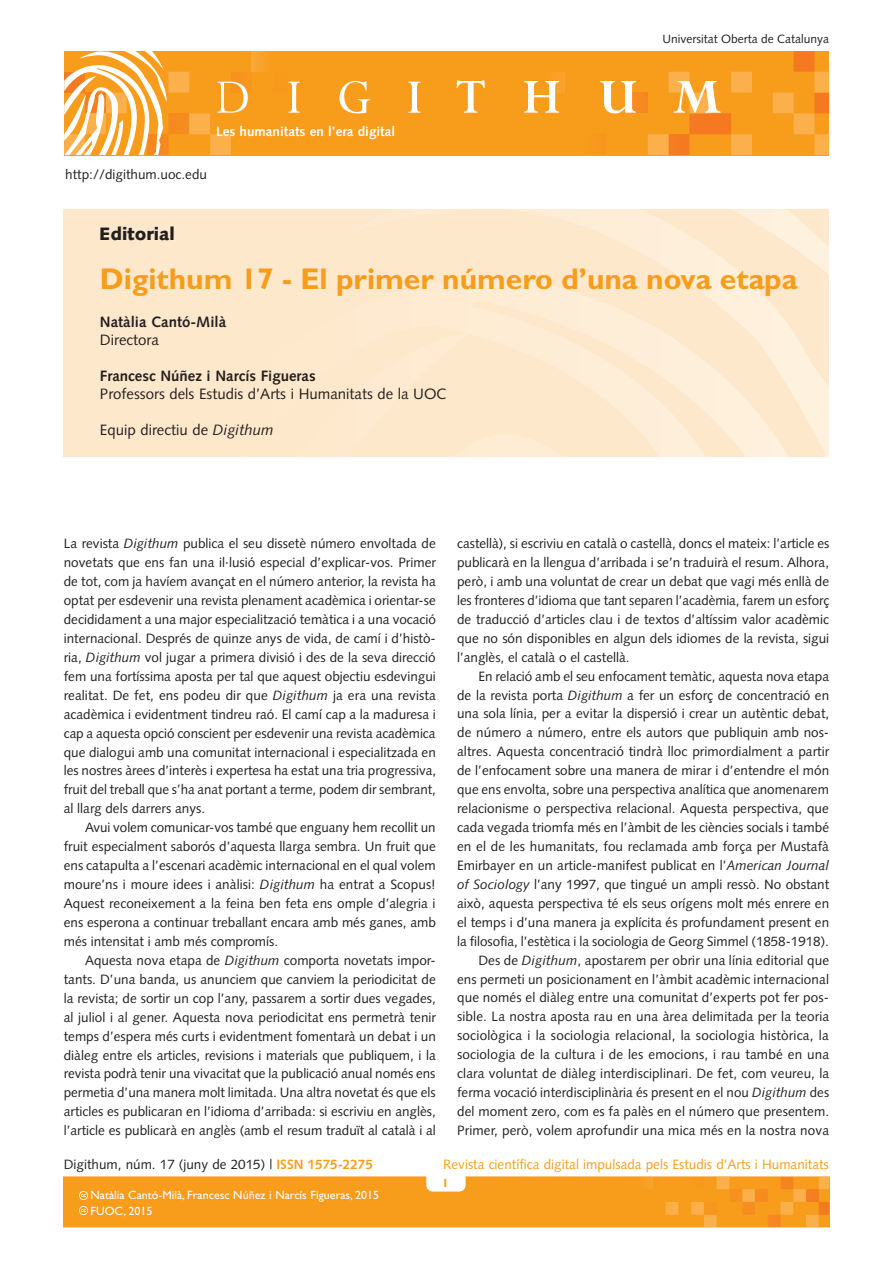
<style>
.page{position:relative;width:893px;height:1263px;background:#fff}
.page>*{position:absolute;margin:0;border:0;box-sizing:border-box;transform-origin:0 0}
._00_Titol{font:700 30px "Gill Sans";color:#f89c1c}
._00_Titol-2{font:900 18px "Syntax LT";color:#231f20}
._001_Dades_autor_i_d{font:15px "Syntax LT";color:#231f20}
._001_Dades_autor_i_d-2{font:700 15px "Syntax LT";color:#231f20}
._02_PARAGRAF_GENERAL{font:13.5px/18.9px "Syntax LT";color:#231f20;text-align:justify}
._01_PRIMER_PARAGRAF{font:13.5px/18.9px "Syntax LT";letter-spacing:-.005em;color:#231f20;text-align:justify}
.t1{font:13.5px "Syntax LT";color:#f89c1c}
.t2{font:700 13.5px "Syntax LT";color:#fff}
.t3{font:12px/15.8px "Gill Sans";color:#fff}
.t4{font:12px "Syntax LT";color:#231f20}
.t5{font:700 12px "Gill Sans";color:#f89c1c}
.s1{font-style:italic}
.s2{font-weight:700;color:#f89c1c}
</style>
<div class="page">
<hr style="left:829px;top:1177px;width:1px;height:50px;background:#f47921">
<svg style="left:64px;top:1177px;width:765px;height:50px;background:#f89d21"></svg>
<div style="left:64px;top:209px;width:765px;height:248px;background:#fee8cb"></div>
<hr style="left:828px;top:209px;width:1px;height:248px;background:#fef2e0">
<div style="left:800px;top:209px;width:28px;height:248px;background:linear-gradient(to right,#feebd2,#feecd3)"></div>
<div style="left:773px;top:209px;width:27px;height:248px;background:linear-gradient(to bottom,#feedd5,#feebd0)"></div>
<div style="left:745px;top:209px;width:28px;height:248px;background:linear-gradient(to right,#feecd3,#feebd2)"></div>
<div style="left:717px;top:209px;width:28px;height:248px;background:linear-gradient(to right,#feebd2,#feecd2)"></div>
<div style="left:689px;top:209px;width:28px;height:248px;background:linear-gradient(to right,#feebd2,#feebd1)"></div>
<div style="left:661px;top:209px;width:28px;height:248px;background:linear-gradient(to right,#feecd4,#feebd2)"></div>
<div style="left:634px;top:209px;width:27px;height:248px;background:linear-gradient(to bottom,#feebd2,#feecd3)"></div>
<div style="left:606px;top:209px;width:28px;height:248px;background:linear-gradient(to right,#feebd1,#feebd2)"></div>
<div style="left:383px;top:209px;width:28px;height:248px;background:#feead0"></div>
<div style="left:356px;top:209px;width:28px;height:248px;background:#feead0"></div>
<svg style="left:64px;top:155px;width:765px;height:1px"></svg>
<div style="left:64px;top:51px;width:765px;height:104px;background:#f89c1c"></div>
<hr style="left:595px;top:134px;width:2px;height:21px;background:#f7981d">
<hr style="left:597px;top:134px;width:2px;height:21px;background:#f7981d">
<hr style="left:599px;top:134px;width:2px;height:21px;background:#f7971d">
<hr style="left:602px;top:134px;width:2px;height:21px;background:#f7951d">
<hr style="left:604px;top:134px;width:2px;height:21px;background:#f7951d">
<hr style="left:606px;top:51px;width:2px;height:104px;background:#f7941d">
<hr style="left:624px;top:51px;width:2px;height:104px;background:#f68e1e">
<hr style="left:636px;top:93px;width:2px;height:20px;background:#f68a1f">
<hr style="left:638px;top:93px;width:2px;height:20px;background:#f6891f">
<hr style="left:640px;top:93px;width:2px;height:20px;background:#f6891f">
<hr style="left:642px;top:93px;width:2px;height:20px;background:#f5881f">
<hr style="left:644px;top:93px;width:2px;height:20px;background:#f5871f">
<hr style="left:646px;top:93px;width:2px;height:20px;background:#f5871f">
<svg style="left:64px;top:51px;width:201px;height:104px"></svg>
<svg style="left:289px;top:82px;width:11px;height:31px"></svg>
<svg style="left:339px;top:81px;width:31px;height:32px"></svg>
<svg style="left:408px;top:82px;width:12px;height:31px"></svg>
<svg style="left:457px;top:80px;width:28px;height:33px"></svg>
<svg style="left:524px;top:72px;width:41px;height:41px"></svg>
<svg style="left:600px;top:81px;width:36px;height:32px"></svg>
<svg style="left:648px;top:51px;width:181px;height:104px"></svg>
<p class="t2" style="left:216px;top:124px;width:181px">Les humanitats en l’era digital</p>
<p class="_02_PARAGRAF_GENERAL" style="left:65px;top:164px;width:143px">http://digithum.uoc.edu</p>
<p class="_00_Titol-2" style="left:99px;top:223px;width:77px">Editorial</p>
<p class="t4" style="left:662px;top:32px;width:168px">Universitat Oberta de Catalunya</p>
<p class="_00_Titol" style="left:100px;top:261px;width:699px">Digithum 17 - El primer número d’una nova etapa</p>
<p class="_001_Dades_autor_i_d-2" style="left:100px;top:313px;width:128px">Natàlia Cantó-Milà</p>
<p class="_001_Dades_autor_i_d" style="left:100px;top:331px;width:60px">Directora</p>
<p class="_001_Dades_autor_i_d-2" style="left:100px;top:367px;width:217px">Francesc Núñez i Narcís Figueras</p>
<p class="_001_Dades_autor_i_d" style="left:100px;top:385px;width:348px">Professors dels Estudis d’Arts i Humanitats de la UOC</p>
<p class="_001_Dades_autor_i_d" style="left:100px;top:421px;width:175px">Equip directiu de <span class="s1">Digithum</span></p>
<p class="_01_PRIMER_PARAGRAF" style="left:64px;top:534px;width:374px">La revista <span class="s1">Digithum</span> publica el seu dissetè número envoltada de novetats que ens fan una il·lusió especial d’explicar-vos. Primer de tot, com ja havíem avançat en el número anterior, la revista ha optat per esdevenir una revista plenament acadèmica i orientar-se decididament a una major especialització temàtica i a una vocació internacional. Després de quinze anys de vida, de camí i d’histò&shy;ria, <span class="s1">Digithum</span> vol jugar a primera divisió i des de la seva direcció fem una fortíssima aposta per tal que aquest objectiu esdevingui realitat. De fet, ens podeu dir que <span class="s1">Digithum</span> ja era una revista acadèmica i evidentment tindreu raó. El camí cap a la maduresa i cap a aquesta opció conscient per esdevenir una revista acadèmica que dialogui amb una comunitat internacional i especialitzada en les nostres àrees d’interès i expertesa ha estat una tria progressiva, fruit del treball que s’ha anat portant a terme, podem dir sembrant, al llarg dels darrers anys.</p>
<p class="_02_PARAGRAF_GENERAL" style="left:64px;top:818px;width:374px;text-indent:21px">Avui volem comunicar-vos també que enguany hem recollit un fruit especialment saborós d’aquesta llarga sembra. Un fruit que ens catapulta a l’escenari acadèmic internacional en el qual volem moure’ns i moure idees i anàlisi: <span class="s1">Digithum</span> ha entrat a Scopus!<br>Aquest reconeixement a la feina ben feta ens omple d’alegria i ens esperona a continuar treballant encara amb més ganes, amb més intensitat i amb més compromís.</p>
<p class="_02_PARAGRAF_GENERAL" style="left:64px;top:951px;width:374px;text-indent:21px">Aquesta nova etapa de <span class="s1">Digithum</span> comporta novetats impor&shy;tants. D’una banda, us anunciem que canviem la periodicitat de la revista; de sortir un cop l’any, passarem a sortir dues vegades, al juliol i al gener. Aquesta nova periodicitat ens permetrà tenir temps d’espera més curts i evidentment fomentarà un debat i un diàleg entre els articles, revisions i materials que publiquem, i la revista podrà tenir una vivacitat que la publicació anual només ens permetia d’una manera molt limitada. Una altra novetat és que els articles es publicaran en l’idioma d’arribada: si escriviu en anglès, l’article es publicarà en anglès (amb el resum traduït al català i al</p>
<p class="_02_PARAGRAF_GENERAL" style="left:457px;top:534px;width:374px">castellà), si escriviu en català o castellà, doncs el mateix: l’article es publicarà en la llengua d’arribada i se’n traduirà el resum. Alhora, però, i amb una voluntat de crear un debat que vagi més enllà de les fronteres d’idioma que tant separen l’acadèmia, farem un esforç de traducció d’articles clau i de textos d’altíssim valor acadèmic que no són disponibles en algun dels idiomes de la revista, sigui l’anglès, el català o el castellà.</p>
<p class="_02_PARAGRAF_GENERAL" style="left:457px;top:666px;width:374px;text-indent:21px">En relació amb el seu enfocament temàtic, aquesta nova etapa de la revista porta <span class="s1">Digithum</span> a fer un esforç de concentració en una sola línia, per a evitar la dispersió i crear un autèntic debat, de número a número, entre els autors que publiquin amb nos&shy;altres. Aquesta concentració tindrà lloc primordialment a partir de l’enfocament sobre una manera de mirar i d’entendre el món que ens envolta, sobre una perspectiva analítica que anomenarem relacionisme o perspectiva relacional. Aquesta perspectiva, que cada vegada triomfa més en l’àmbit de les ciències socials i també en el de les humanitats, fou reclamada amb força per Mustafà Emirbayer en un article-manifest publicat en l’<span class="s1">American Journal of Sociology</span> l’any 1997, que tingué un ampli ressò. No obstant això, aquesta perspectiva té els seus orígens molt més enrere en el temps i d’una manera ja explícita és profundament present en la filosofia, l’estètica i la sociologia de Georg Simmel (1858-1918).</p>
<p class="_02_PARAGRAF_GENERAL" style="left:457px;top:950px;width:374px;text-indent:21px">Des de <span class="s1">Digithum</span>, apostarem per obrir una línia editorial que ens permeti un posicionament en l’àmbit acadèmic internacional que només el diàleg entre una comunitat d’experts pot fer pos&shy;sible. La nostra aposta rau en una àrea delimitada per la teoria sociològica i la sociologia relacional, la sociologia històrica, la sociologia de la cultura i de les emocions, i rau també en una clara voluntat de diàleg interdisciplinari. De fet, com veureu, la ferma vocació interdisciplinària és present en el nou <span class="s1">Digithum</span> des del moment zero, com es fa palès en el número que presentem.<br>Primer, però, volem aprofundir una mica més en la nostra nova</p>
<p class="_02_PARAGRAF_GENERAL" style="left:64px;top:1155px;width:311px">Digithum, núm. 17 (juny de 2015) | <span class="s2">ISSN 1575-2275</span></p>
<p class="t1" style="left:443px;top:1156px;width:387px">Revista científica digital impulsada pels Estudis d’Arts i Humanitats</p>
<p class="t3" style="left:91px;top:1187px;width:290px">Natàlia Cantó-Milà, Francesc Núñez i Narcís Figueras, 2015<br>FUOC, 2015</p>
<p class="t5" style="left:442px;top:1176px;width:8px">1</p>
</div>
